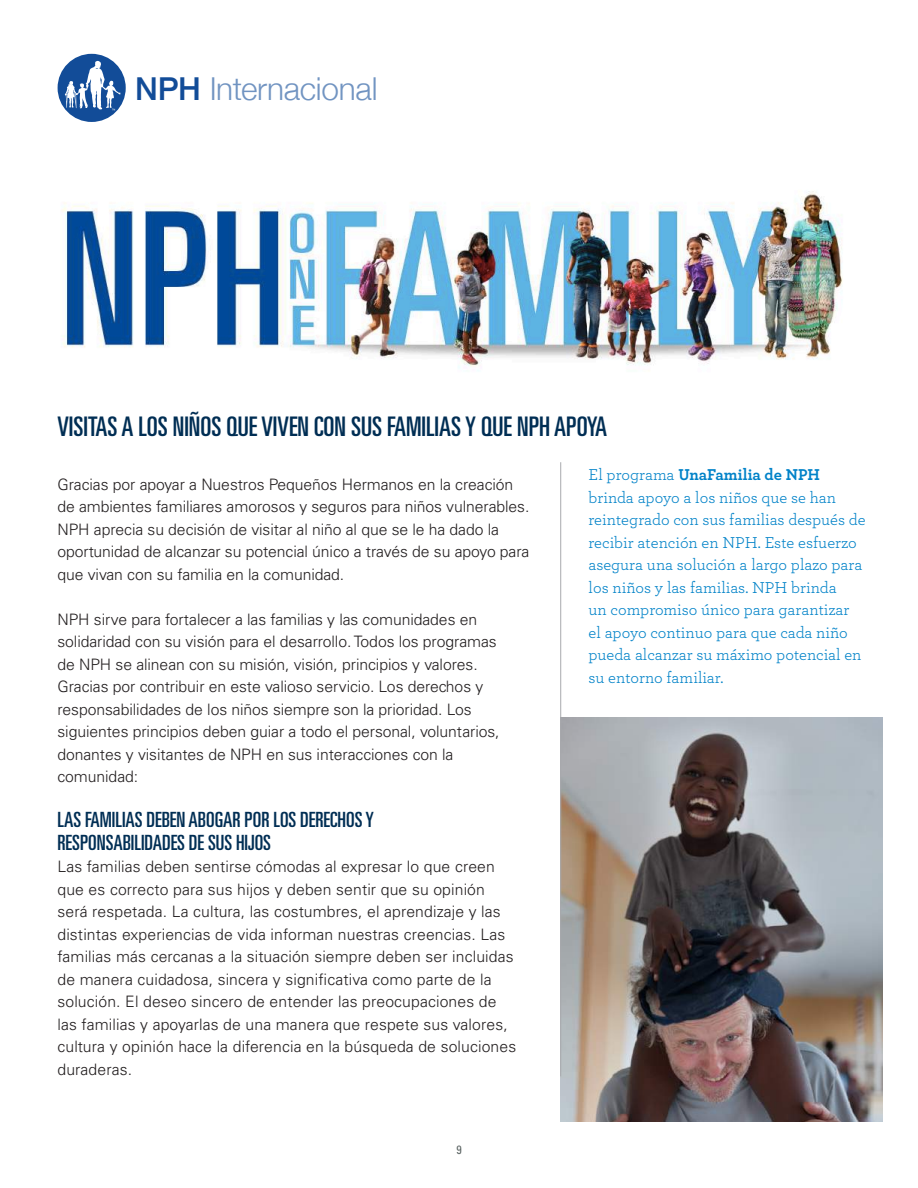
<style>
.page{position:relative;width:918px;height:1188px;background:#fff}
.page>*{position:absolute;margin:0;border:0;box-sizing:border-box;transform-origin:0 0}
.t1{font:300 31.65px "Helvetica Neue";letter-spacing:-.01em;color:rgb(18 76 152/.6)}
.t2{font:ultra-condensed 27px "Univers";color:#002e54}
.t3{font:ultra-condensed 21px/22.5px "Univers";color:#002e54}
.t4{font:16.5px/22.5px "Archer";color:#0082c8}
.t5{font:300 15.75px/22.5px "Univers";letter-spacing:-.005em;color:#231f20}
.t6{font:condensed 12px "Univers";color:#596261}
.s1{font-weight:500;color:#124c98}
.s2{font-weight:700}
</style>
<div class="page">
<div style="left:58px;top:54px;width:68px;height:68px;background:#124c98;border-radius:50%"></div>
<svg style="left:65px;top:61px;width:56px;height:49px"></svg>
<img style="left:561px;top:718px;width:322px;height:404px">
<hr style="left:560px;top:462px;width:1px;height:614px;background:#a8a9ad">
<img style="left:61px;top:191px;width:782px;height:180px">
<h1 class="t1" style="left:135px;top:63px;width:244px"><span class="s1">NPH</span> Internacional</h1>
<h2 class="t2" style="left:57px;top:411px;width:551px">VISITAS A LOS NIÑOS QUE VIVEN CON SUS FAMILIAS Y QUE NPH APOYA</h2>
<p class="t5" style="left:57px;top:473px;width:474px">Gracias por apoyar a Nuestros Pequeños Hermanos en la creación de ambientes familiares amorosos y seguros para niños vulnerables.<br>NPH aprecia su decisión de visitar al niño al que se le ha dado la oportunidad de alcanzar su potencial único a través de su apoyo para que vivan con su familia en la comunidad.</p>
<p class="t5" style="left:57px;top:608px;width:444px">NPH sirve para fortalecer a las familias y las comunidades en solidaridad con su visión para el desarrollo. Todos los programas de NPH se alinean con su misión, visión, principios y valores.<br>Gracias por contribuir en este valioso servicio. Los derechos y responsabilidades de los niños siempre son la prioridad. Los siguientes principios deben guiar a todo el personal, voluntarios, donantes y visitantes de NPH en sus interacciones con la comunidad:</p>
<h3 class="t3" style="left:57px;top:808px;width:318px">LAS FAMILIAS DEBEN ABOGAR POR LOS DERECHOS Y<br>RESPONSABILIDADES DE SUS HIJOS</h3>
<p class="t5" style="left:57px;top:855px;width:460px">Las familias deben sentirse cómodas al expresar lo que creen que es correcto para sus hijos y deben sentir que su opinión será respetada. La cultura, las costumbres, el aprendizaje y las distintas experiencias de vida informan nuestras creencias. Las familias más cercanas a la situación siempre deben ser incluidas de manera cuidadosa, sincera y significativa como parte de la solución. El deseo sincero de entender las preocupaciones de las familias y apoyarlas de una manera que respete sus valores, cultura y opinión hace la diferencia en la búsqueda de soluciones duraderas.</p>
<p class="t6" style="left:456px;top:1143px;width:7px">9</p>
<p class="t4" style="left:589px;top:463px;width:279px">El programa <span class="s2">UnaFamilia de NPH </span>brinda apoyo a los niños que se han reintegrado con sus familias después de recibir atención en NPH. Este esfuerzo asegura una solución a largo plazo para los niños y las familias. NPH brinda<br>un compromiso único para garantizar el apoyo continuo para que cada niño pueda alcanzar su máximo potencial en su entorno familiar.</p>
</div>
